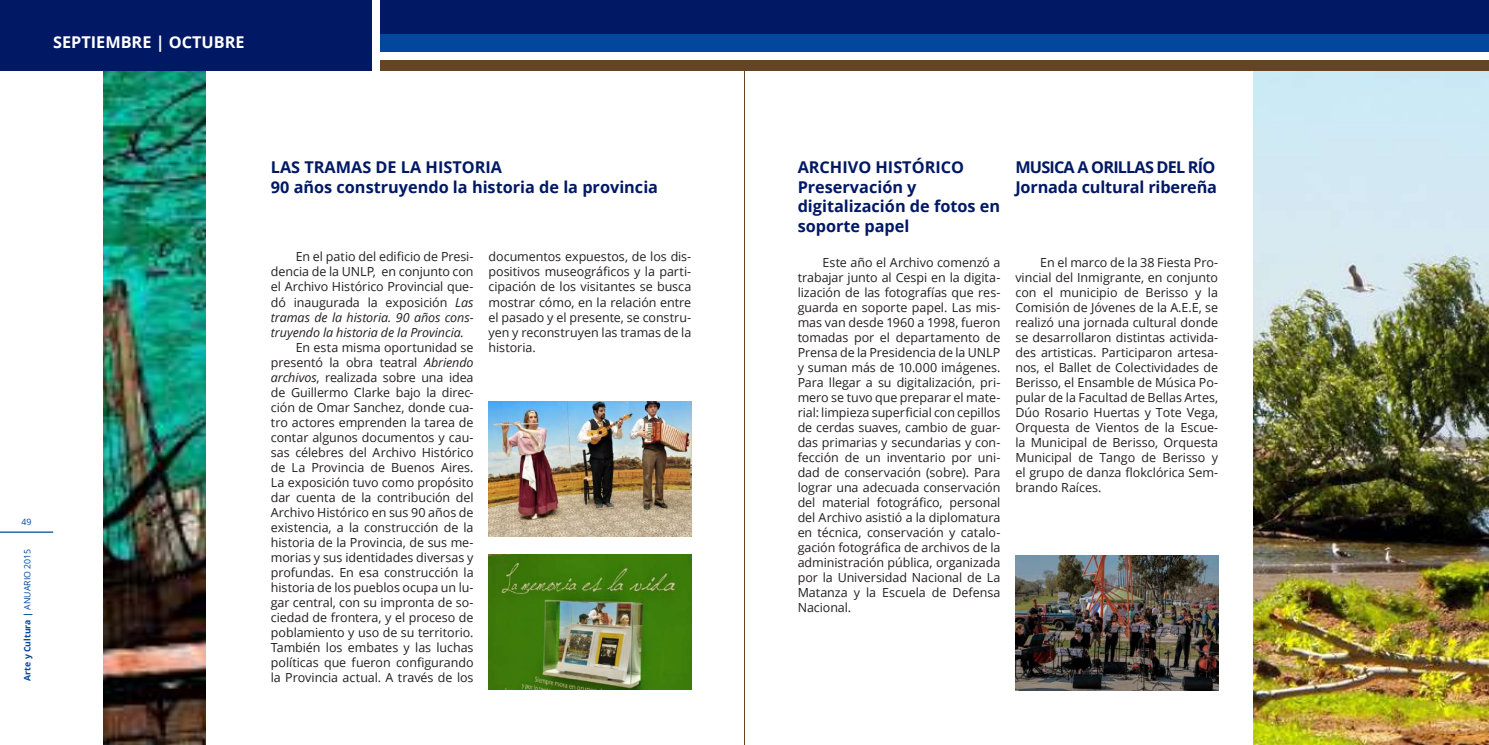
<style>
.page{position:relative;width:1489px;height:745px;background:#fff}
.page>*{position:absolute;margin:0;border:0;box-sizing:border-box;transform-origin:0 0}
.t1{font:700 16.25px/19.5px "Open Sans";color:#011864}
.t2{font:700 16.25px "Open Sans";color:#fff}
.t3{font:12.5px/15px "Open Sans";letter-spacing:-.005em;color:#231f20;text-align:justify}
.t4{font:700 8.75px "Open Sans";color:#01479c}
.t5{font:8.75px "Open Sans";color:#01479c}
.s1{font-weight:400}
.s2{font-style:italic}
</style>
<div class="page">
<img style="left:104px;top:71px;width:101px;height:673px">
<img style="left:488px;top:554px;width:203px;height:135px">
<img style="left:1253px;top:71px;width:235px;height:673px">
<img style="left:1015px;top:555px;width:202px;height:135px">
<div style="left:0;top:0;width:1488px;height:35px;background:#011864"></div>
<div style="left:0;top:35px;width:1488px;height:17px;background:#01479c"></div>
<div style="left:0;top:60px;width:1488px;height:11px;background:#654425"></div>
<hr style="left:0;top:531px;width:53px;height:1px;background:#01479c">
<div style="left:0;top:0;width:372px;height:71px;background:#011864"></div>
<div style="left:372px;top:0;width:7px;height:71px;background:#fff"></div>
<img style="left:488px;top:401px;width:203px;height:135px">
<hr style="left:744px;top:62px;width:1px;height:682px;background:#654425">
<h1 class="t2" style="left:53px;top:30px;width:193px">SEPTIEMBRE | OCTUBRE</h1>
<p class="t5" style="left:22px;top:516px;width:12px">49</p>
<p class="t4" style="left:21px;top:680px;width:133px;rotate:-90deg">Arte y Cultura | <span class="s1">ANUARIO 2015</span></p>
<h1 class="t1" style="left:271px;top:157px;width:389px">LAS TRAMAS DE LA HISTORIA<br>90 años construyendo la historia de la provincia</h1>
<p class="t3" style="left:271px;top:249px;width:204px;text-indent:25px">En el patio del edificio de Presi&shy;dencia de la UNLP, en conjunto con el Archivo Histórico Provincial que&shy;dó inaugurada la exposición <span class="s2">Las tramas de la historia. 90 años cons&shy;truyendo la historia de la Provincia.</span></p>
<p class="t3" style="left:271px;top:339px;width:204px;text-indent:25px">En esta misma oportunidad se presentó la obra teatral <span class="s2">Abriendo archivos</span>, realizada sobre una idea de Guillermo Clarke bajo la direc&shy;ción de Omar Sanchez, donde cua&shy;tro actores emprenden la tarea de contar algunos documentos y cau&shy;sas célebres del Archivo Histórico de La Provincia de Buenos Aires.<br>La exposición tuvo como propósito dar cuenta de la contribución del Archivo Histórico en sus 90 años de existencia, a la construcción de la historia de la Provincia, de sus me&shy;morias y sus identidades diversas y profundas. En esa construcción la historia de los pueblos ocupa un lu&shy;gar central, con su impronta de so&shy;ciedad de frontera, y el proceso de poblamiento y uso de su territorio.<br>También los embates y las luchas políticas que fueron configurando la Provincia actual. A través de los</p>
<p class="t3" style="left:488px;top:249px;width:204px">documentos expuestos, de los dis&shy;positivos museográficos y la parti&shy;cipación de los visitantes se busca mostrar cómo, en la relación entre el pasado y el presente, se constru&shy;yen y reconstruyen las tramas de la historia.</p>
<h1 class="t1" style="left:797px;top:157px;width:204px">ARCHIVO HISTÓRICO<br>Preservación y digitalización de fotos en soporte papel</h1>
<p class="t3" style="left:797px;top:254px;width:204px;text-indent:25px">Este año el Archivo comenzó a trabajar junto al Cespi en la digita&shy;lización de las fotografías que res&shy;guarda en soporte papel. Las mis&shy;mas van desde 1960 a 1998, fueron tomadas por el departamento de Prensa de la Presidencia de la UNLP y suman más de 10.000 imágenes.<br>Para llegar a su digitalización, pri&shy;mero se tuvo que preparar el mate&shy;rial: limpieza superficial con cepillos de cerdas suaves, cambio de guar&shy;das primarias y secundarias y con&shy;fección de un inventario por uni&shy;dad de conservación (sobre). Para lograr una adecuada conservación del material fotográfico, personal del Archivo asistió a la diplomatura en técnica, conservación y catalo&shy;gación fotográfica de archivos de la administración pública, organizada por la Universidad Nacional de La Matanza y la Escuela de Defensa Nacional.</p>
<h1 class="t1" style="left:1015px;top:157px;width:203px">MUSICA A ORILLAS DEL RÍO<br>Jornada cultural ribereña</h1>
<p class="t3" style="left:1015px;top:254px;width:204px;text-indent:25px">En el marco de la 38 Fiesta Pro&shy;vincial del Inmigrante, en conjunto con el municipio de Berisso y la Comisión de Jóvenes de la A.E.E, se realizó una jornada cultural donde se desarrollaron distintas activida&shy;des artisticas. Participaron artesa&shy;nos, el Ballet de Colectividades de Berisso, el Ensamble de Música Po&shy;pular de la Facultad de Bellas Artes, Dúo Rosario Huertas y Tote Vega, Orquesta de Vientos de la Escue&shy;la Municipal de Berisso, Orquesta Municipal de Tango de Berisso y el grupo de danza flokclórica Sem&shy;brando Raíces.</p>
</div>
